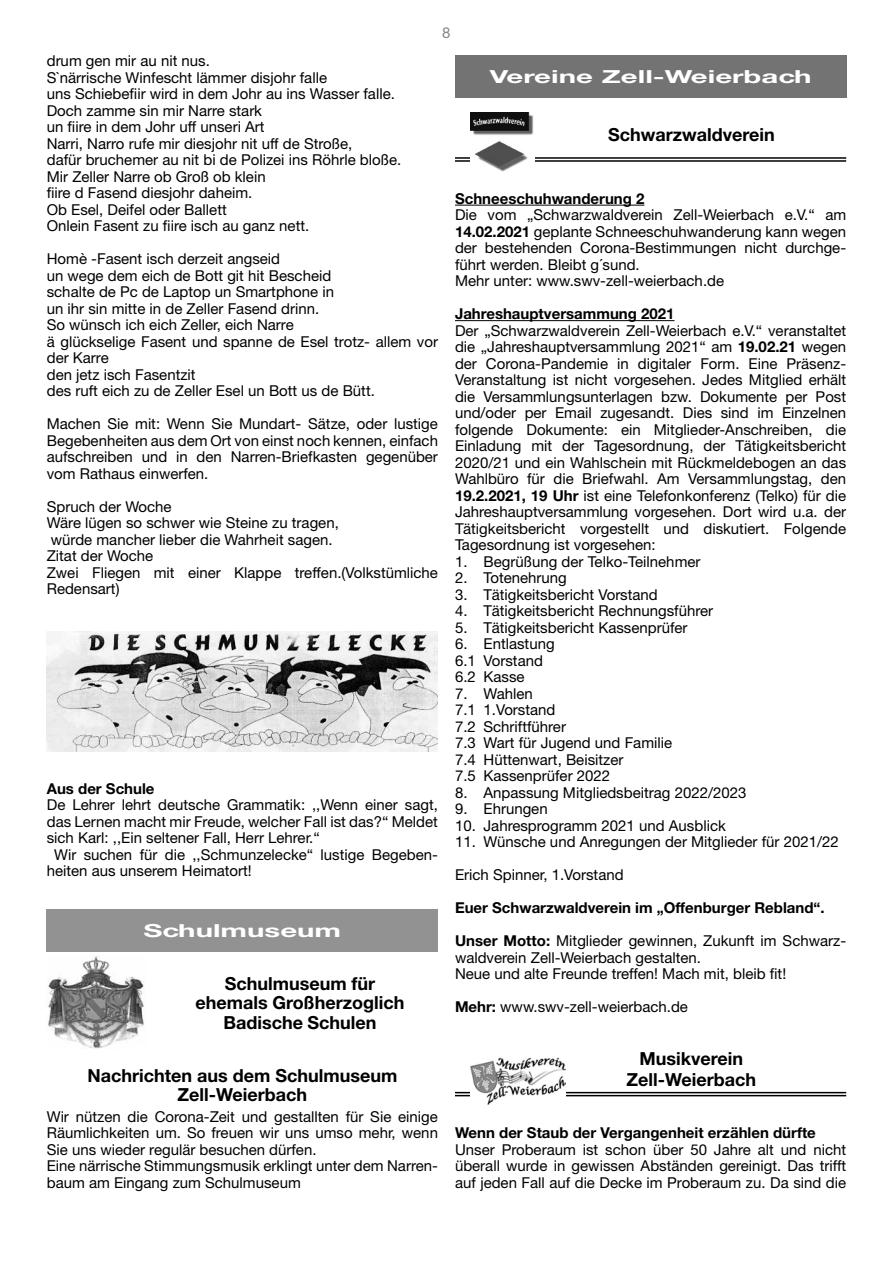
<style>
.page{position:relative;width:893px;height:1263px;background:#fff}
.page>*{position:absolute;margin:0;border:0;box-sizing:border-box;transform-origin:0 0}
.t1{font:700 18px/19.5px "Helvetica Neue";color:#000;text-align:center}
.t2{font:700 18px/19.5px "Helvetica Neue LT Std";color:#000;text-align:center}
.t3{font:700 18px "Helvetica Neue CE";color:#fff;scale:1.63 1}
.t4{font:15px/16.5px "Helvetica Neue LT Std";color:#000}
.t5{font:700 15px "Helvetica Neue LT Std";color:#000}
.t6{font:15px "Helvetica Neue LT Std";color:#878787}
.s1{font-weight:700}
</style>
<div class="page">
<img style="left:47px;top:631px;width:391px;height:121px">
<div style="left:47px;top:909px;width:391px;height:42px;background:#929292"></div>
<img style="left:48px;top:956px;width:96px;height:93px">
<hr style="left:455px;top:205px;width:189px;height:1px;background:#000">
<hr style="left:455px;top:320px;width:219px;height:1px;background:#000">
<div style="left:455px;top:55px;width:391px;height:43px;background:#737373"></div>
<hr style="left:455px;top:157px;width:391px;height:2px;background:#000">
<hr style="left:455px;top:160px;width:391px;height:2px;background:#000">
<svg style="left:470px;top:112px;width:60px;height:1px"></svg>
<img style="left:470px;top:113px;width:64px;height:59px">
<hr style="left:455px;top:1092px;width:391px;height:1px;background:#000">
<hr style="left:455px;top:1095px;width:391px;height:1px;background:#000">
<img style="left:470px;top:1058px;width:96px;height:46px">
<p class="t6" style="left:442px;top:24px;width:10px">8</p>
<p class="t4" style="left:47px;top:52px;width:356px">drum gen mir au nit nus.<br>S`närrische Winfescht lämmer disjohr falle<br>uns Schiebefiir wird in dem Johr au ins Wasser falle.<br>Doch zamme sin mir Narre stark<br>un fiire in dem Johr uff unseri Art<br>Narri, Narro rufe mir diesjohr nit uff de Stroße,<br>dafür bruchemer au nit bi de Polizei ins Röhrle bloße.<br>Mir Zeller Narre ob Groß ob klein<br>fiire d Fasend diesjohr daheim.<br>Ob Esel, Deifel oder Ballett<br>Onlein Fasent zu fiire isch au ganz nett.</p>
<p class="t4" style="left:47px;top:250px;width:393px">Homè -Fasent isch derzeit angseid<br>un wege dem eich de Bott git hit Bescheid<br>schalte de Pc de Laptop un Smartphone in<br>un ihr sin mitte in de Zeller Fasend drinn.<br>So wünsch ich eich Zeller, eich Narre<br>ä glückselige Fasent und spanne de Esel trotz- allem vor der Karre<br>den jetz isch Fasentzit<br>des ruft eich zu de Zeller Esel un Bott us de Bütt.</p>
<p class="t4" style="left:47px;top:415px;width:393px;text-align:justify">Machen Sie mit: Wenn Sie Mundart- Sätze, oder lustige Begebenheiten aus dem Ort von einst noch kennen, einfach aufschreiben und in den Narren-Briefkasten gegenüber vom Rathaus einwerfen.</p>
<p class="t4" style="left:47px;top:498px;width:393px">Spruch der Woche<br>Wäre lügen so schwer wie Steine zu tragen,<br>würde mancher lieber die Wahrheit sagen.<br>Zitat der Woche<br>Zwei Fliegen mit einer Klappe treffen.(Volkstümliche<br>Redensart)</p>
<p class="t5" style="left:47px;top:779px;width:109px">Aus der Schule</p>
<p class="t4" style="left:47px;top:796px;width:393px">De Lehrer lehrt deutsche Grammatik: ,,Wenn einer sagt,</p>
<p class="t4" style="left:47px;top:813px;width:393px">das Lernen macht mir Freude, welcher Fall ist das?“ Meldet</p>
<p class="t4" style="left:47px;top:829px;width:275px">sich Karl: ,,Ein seltener Fall, Herr Lehrer.“</p>
<p class="t4" style="left:54px;top:846px;width:385px">Wir suchen für die ,,Schmunzelecke“ lustige Begeben-</p>
<p class="t4" style="left:47px;top:862px;width:207px">heiten aus unserem Heimatort!</p>
<p class="t3" style="left:144px;top:919px;width:123px">Schulmuseum</p>
<p class="t1" style="left:196px;top:973px;width:210px">Schulmuseum für ehemals Großherzoglich<br>Badische Schulen</p>
<p class="t2" style="left:87px;top:1065px;width:311px">Nachrichten aus dem Schulmuseum<br>Zell-Weierbach</p>
<p class="t4" style="left:47px;top:1108px;width:393px">Wir nützen die Corona-Zeit und gestallten für Sie einige Räumlichkeiten um. So freuen wir uns umso mehr, wenn Sie uns wieder regulär besuchen dürfen.<br>Eine närrische Stimmungsmusik erklingt unter dem Narren&shy;baum am Eingang zum Schulmuseum</p>
<p class="t3" style="left:490px;top:66px;width:199px">Vereine Zell-Weierbach</p>
<p class="t1" style="left:608px;top:125px;width:168px">Schwarzwaldverein</p>
<p class="t5" style="left:455px;top:189px;width:191px">Schneeschuhwanderung 2</p>
<p class="t4" style="left:455px;top:206px;width:393px">Die vom „Schwarzwaldverein Zell-Weierbach e.V.“ am <span class="s1">14.02.2021</span> geplante Schneeschuhwanderung kann wegen der bestehenden Corona-Bestimmungen nicht durchge&shy;führt werden. Bleibt g´sund.<br>Mehr unter: www.swv-zell-weierbach.de</p>
<p class="t5" style="left:455px;top:304px;width:221px">Jahreshauptversammung 2021</p>
<p class="t4" style="left:455px;top:322px;width:393px;text-align:justify">Der „Schwarzwaldverein Zell-Weierbach e.V.“ veranstaltet die „Jahreshauptversammlung 2021“ am <span class="s1">19.02.21</span> wegen der Corona-Pandemie in digitaler Form. Eine Präsenz-Veranstaltung ist nicht vorgesehen. Jedes Mitglied erhält die Versammlungsunterlagen bzw. Dokumente per Post und/oder per Email zugesandt. Dies sind im Einzelnen folgende Dokumente: ein Mitglieder-Anschreiben, die Einladung mit der Tagesordnung, der Tätigkeitsbericht 2020/21 und ein Wahlschein mit Rückmeldebogen an das Wahlbüro für die Briefwahl. Am Versammlungstag, den <span class="s1">19.2.2021, 19 Uhr</span> ist eine Telefonkonferenz (Telko) für die Jahreshauptversammlung vorgesehen. Dort wird u.a. der Tätigkeitsbericht vorgestellt und diskutiert. Folgende Tagesordnung ist vorgesehen:</p>
<p class="t4" style="left:455px;top:553px;width:247px">1. Begrüßung der Telko-Teilnehmer</p>
<p class="t4" style="left:455px;top:569px;width:113px">2. Totenehrung</p>
<p class="t4" style="left:455px;top:586px;width:204px">3. Tätigkeitsbericht Vorstand</p>
<p class="t4" style="left:455px;top:602px;width:260px">4. Tätigkeitsbericht Rechnungsführer</p>
<p class="t4" style="left:455px;top:619px;width:234px">5. Tätigkeitsbericht Kassenprüfer</p>
<p class="t4" style="left:455px;top:635px;width:101px">6. Entlastung<br>6.1 Vorstand<br>6.2 Kasse</p>
<p class="t4" style="left:455px;top:685px;width:219px">7. Wahlen<br>7.1 1.Vorstand<br>7.2 Schriftführer<br>7.3 Wart für Jugend und Familie<br>7.4 Hüttenwart, Beisitzer<br>7.5 Kassenprüfer 2022</p>
<p class="t4" style="left:455px;top:784px;width:293px">8. Anpassung Mitgliedsbeitrag 2022/2023</p>
<p class="t4" style="left:455px;top:800px;width:94px">9. Ehrungen</p>
<p class="t4" style="left:455px;top:817px;width:272px">10. Jahresprogramm 2021 und Ausblick</p>
<p class="t4" style="left:455px;top:833px;width:385px">11. Wünsche und Anregungen der Mitglieder für 2021/22</p>
<p class="t4" style="left:455px;top:866px;width:170px">Erich Spinner, 1.Vorstand</p>
<p class="t5" style="left:455px;top:898px;width:371px">Euer Schwarzwaldverein im „Offenburger Rebland“.</p>
<p class="t4" style="left:455px;top:932px;width:393px"><span class="s1">Unser Motto:</span> Mitglieder gewinnen, Zukunft im Schwarz&shy;waldverein Zell-Weierbach gestalten.<br>Neue und alte Freunde treffen! Mach mit, bleib fit!</p>
<p class="t4" style="left:455px;top:998px;width:234px"><span class="s1">Mehr:</span> www.swv-zell-weierbach.de</p>
<p class="t1" style="left:627px;top:1048px;width:131px;line-height:21px">Musikverein<br>Zell-Weierbach</p>
<p class="t5" style="left:455px;top:1124px;width:362px">Wenn der Staub der Vergangenheit erzählen dürfte</p>
<p class="t4" style="left:455px;top:1141px;width:393px;text-align:justify">Unser Proberaum ist schon über 50 Jahre alt und nicht überall wurde in gewissen Abständen gereinigt. Das trifft auf jeden Fall auf die Decke im Proberaum zu. Da sind die</p>
</div>
